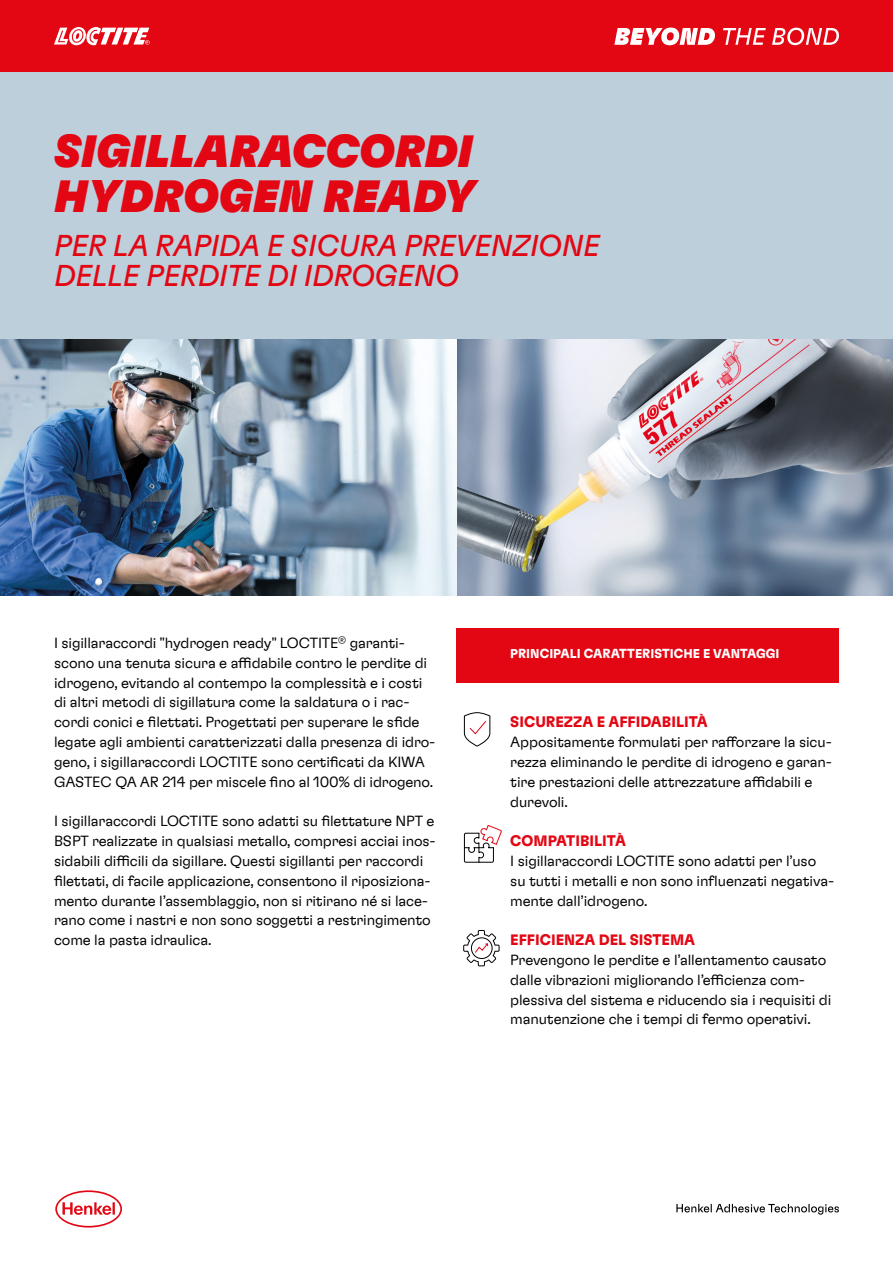
<style>
.page{position:relative;width:893px;height:1263px;background:#fff}
.page>*{position:absolute;margin:0;border:0;box-sizing:border-box;transform-origin:0 0}
.t1{font:45px/45px "Henkel GT Flexa Bl It";color:#e30613}
.t2{font:italic 30px/30px "Henkel GT Flexa";letter-spacing:-.01em;color:#e30613}
.t3{font:300 15px/19.8px "Henkel GT Flexa";letter-spacing:-.01em;color:#000}
.t4{font:700 15px "Henkel GT Flexa";color:#e30613}
.t5{font:700 12.75px "Henkel GT Flexa";color:#fff}
</style>
<div class="page">
<div style="left:0;top:0;width:893px;height:72px;background:#e30613"></div>
<div style="left:457px;top:628px;width:382px;height:54px;background:#e30613"></div>
<div style="left:0;top:72px;width:893px;height:279px;background:#becfdc"></div>
<svg style="left:464px;top:712px;width:26px;height:35px"></svg>
<svg style="left:464px;top:825px;width:38px;height:38px"></svg>
<svg style="left:463px;top:930px;width:37px;height:36px"></svg>
<img style="left:0;top:340px;width:893px;height:255px">
<svg style="left:614px;top:28px;width:101px;height:17px"></svg>
<svg style="left:723px;top:28px;width:43px;height:17px"></svg>
<svg style="left:772px;top:28px;width:67px;height:17px"></svg>
<svg style="left:54px;top:27px;width:96px;height:18px"></svg>
<svg style="left:55px;top:1190px;width:67px;height:37px"></svg>
<svg style="left:676px;top:1204px;width:163px;height:10px"></svg>
<h1 class="t1" style="left:54px;top:128px;width:423px">SIGILLARACCORDI<br>HYDROGEN READY</h1>
<h2 class="t2" style="left:54px;top:230px;width:547px">PER LA RAPIDA E SICURA PREVENZIONE<br>DELLE PERDITE DI IDROGENO</h2>
<p class="t3" style="left:54px;top:632px;width:383px">I sigillaraccordi "hydrogen ready" LOCTITE<sup>®</sup> garanti&shy;scono una tenuta sicura e affidabile contro le perdite di idrogeno, evitando al contempo la complessità e i costi di altri metodi di sigillatura come la saldatura o i rac&shy;cordi conici e filettati. Progettati per superare le sfide legate agli ambienti caratterizzati dalla presenza di idro&shy;geno, i sigillaraccordi LOCTITE sono certificati da KIWA GASTEC QA AR 214 per miscele fino al 100% di idrogeno.</p>
<p class="t3" style="left:54px;top:811px;width:383px">I sigillaraccordi LOCTITE sono adatti su filettature NPT e BSPT realizzate in qualsiasi metallo, compresi acciai inos&shy;sidabili difficili da sigillare. Questi sigillanti per raccordi filettati, di facile applicazione, consentono il riposiziona&shy;mento durante l’assemblaggio, non si ritirano né si lace&shy;rano come i nastri e non sono soggetti a restringimento come la pasta idraulica.</p>
<p class="t5" style="left:510px;top:646px;width:271px">PRINCIPALI CARATTERISTICHE E VANTAGGI</p>
<p class="t4" style="left:510px;top:713px;width:199px">SICUREZZA E AFFIDABILITÀ</p>
<p class="t3" style="left:510px;top:731px;width:323px">Appositamente formulati per rafforzare la sicu&shy;rezza eliminando le perdite di idrogeno e garan&shy;tire prestazioni delle attrezzature affidabili e durevoli.</p>
<p class="t4" style="left:510px;top:831px;width:117px">COMPATIBILITÀ</p>
<p class="t3" style="left:510px;top:850px;width:325px">I sigillaraccordi LOCTITE sono adatti per l’uso su tutti i metalli e non sono influenzati negativa&shy;mente dall’idrogeno.</p>
<p class="t4" style="left:510px;top:930px;width:186px">EFFICIENZA DEL SISTEMA</p>
<p class="t3" style="left:510px;top:949px;width:322px">Prevengono le perdite e l’allentamento causato dalle vibrazioni migliorando l’efficienza com&shy;plessiva del sistema e riducendo sia i requisiti di manutenzione che i tempi di fermo operativi.</p>
</div>
